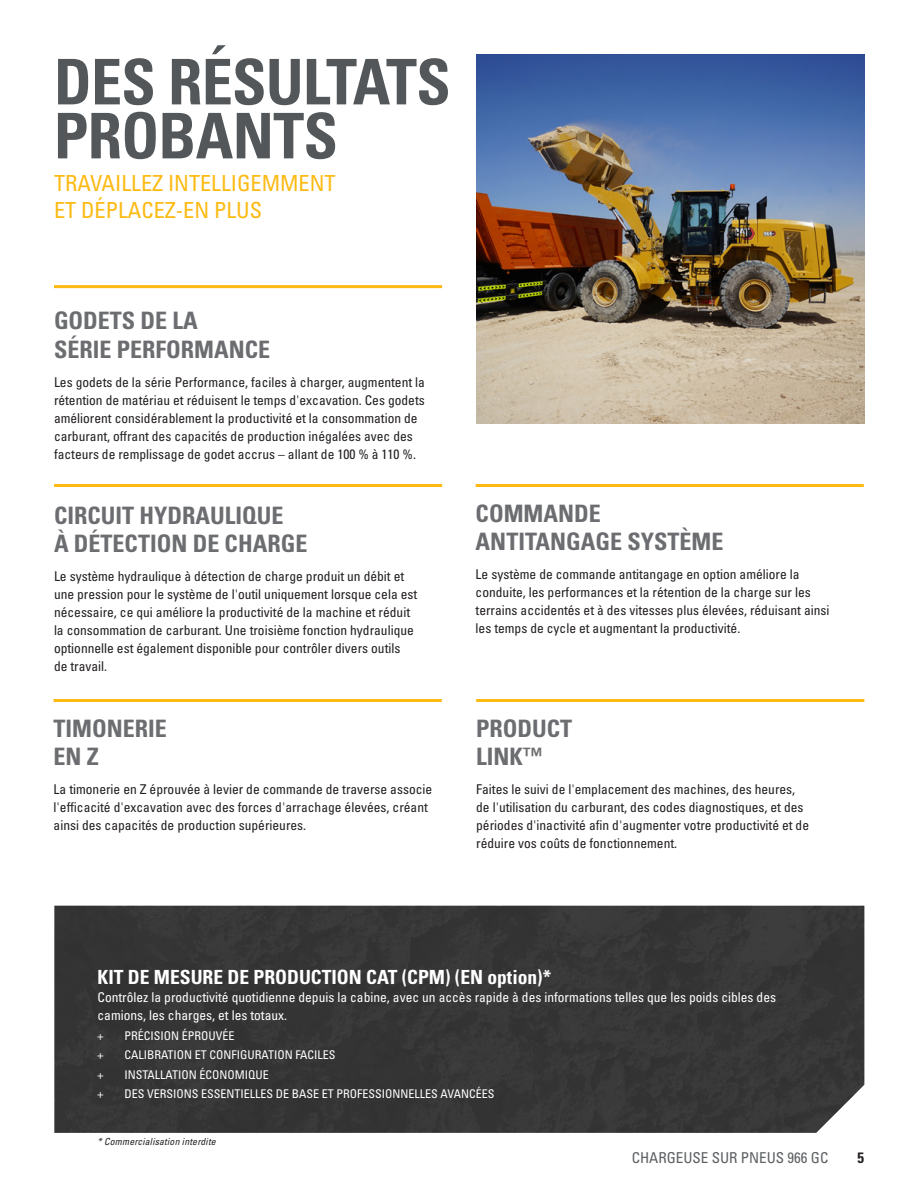
<style>
.page{position:relative;width:918px;height:1188px;background:#fff}
.page>*{position:absolute;margin:0;border:0;box-sizing:border-box;transform-origin:0 0}
.t1{font:63px/54px "Univers LTCYR 67 Bold Cond";letter-spacing:-.01em;color:#535759}
.t2{font:24px/28.8px "Univers LTCYR 67 Bold Cond";color:#6c6d70}
.t3{font:condensed 22.2px/27px "Univers LTCYR 57";color:#fcba13}
.t4{font:19.5px "Univers LTCYR 67 Bold Cond";color:#fff}
.t5{font:condensed 15px "Univers LTCYR 57";color:#5d6163}
.t6{font:15px "Univers LTCYR 67 Bold Cond";color:#231f20}
.t7{font:condensed 13.5px/18px "Univers LTCYR 57";color:#231f20}
.t8{font:condensed 13.5px/18px "Univers LTCYR 57";color:#fff}
.t9{font:condensed 12px "Univers LTCYR 57";color:#fff}
.t10{font:italic condensed 9.75px "Univers LT Std";letter-spacing:.02em;color:#231f20}
</style>
<div class="page">
<hr style="left:54px;top:484px;width:388px;height:3px;background:#fcba13">
<hr style="left:54px;top:699px;width:388px;height:3px;background:#fcba13">
<div style="left:54px;top:906px;width:810px;height:227px;background:#363637"></div>
<hr style="left:476px;top:484px;width:388px;height:3px;background:#fcba13">
<hr style="left:476px;top:699px;width:388px;height:3px;background:#fcba13">
<hr style="left:54px;top:285px;width:388px;height:3px;background:#fcba13">
<img style="left:476px;top:54px;width:388px;height:369px">
<h1 class="t1" style="left:54px;top:54px;width:398px">DES RÉSULTATS<br>PROBANTS</h1>
<h3 class="t3" style="left:54px;top:169px;width:283px">TRAVAILLEZ INTELLIGEMMENT<br>ET DÉPLACEZ-EN PLUS</h3>
<h2 class="t2" style="left:54px;top:305px;width:218px">GODETS DE LA<br>SÉRIE PERFORMANCE</h2>
<p class="t7" style="left:54px;top:373px;width:372px">Les godets de la série Performance, faciles à charger, augmentent la rétention de matériau et réduisent le temps d'excavation. Ces godets améliorent considérablement la productivité et la consommation de carburant, offrant des capacités de production inégalées avec des facteurs de remplissage de godet accrus – allant de 100 % à 110 %.</p>
<h2 class="t2" style="left:54px;top:500px;width:255px">CIRCUIT HYDRAULIQUE<br>À DÉTECTION DE CHARGE</h2>
<p class="t7" style="left:54px;top:567px;width:365px">Le système hydraulique à détection de charge produit un débit et une pression pour le système de l'outil uniquement lorsque cela est nécessaire, ce qui améliore la productivité de la machine et réduit la consommation de carburant. Une troisième fonction hydraulique optionnelle est également disponible pour contrôler divers outils de travail.</p>
<h2 class="t2" style="left:54px;top:713px;width:115px">TIMONERIE<br>EN Z</h2>
<p class="t7" style="left:54px;top:780px;width:380px">La timonerie en Z éprouvée à levier de commande de traverse associe l'efficacité d'excavation avec des forces d'arrachage élevées, créant ainsi des capacités de production supérieures.</p>
<h2 class="t2" style="left:476px;top:498px;width:249px">COMMANDE<br>ANTITANGAGE SYSTÈME</h2>
<p class="t7" style="left:476px;top:565px;width:355px">Le système de commande antitangage en option améliore la conduite, les performances et la rétention de la charge sur les terrains accidentés et à des vitesses plus élevées, réduisant ainsi les temps de cycle et augmentant la productivité.</p>
<h2 class="t2" style="left:476px;top:713px;width:98px">PRODUCT<br>LINK™</h2>
<p class="t7" style="left:476px;top:780px;width:334px">Faites le suivi de l'emplacement des machines, des heures, de l'utilisation du carburant, des codes diagnostiques, et des périodes d'inactivité afin d'augmenter votre productivité et de réduire vos coûts de fonctionnement.</p>
<h3 class="t4" style="left:98px;top:965px;width:455px">KIT DE MESURE DE PRODUCTION CAT (CPM) (EN option)*</h3>
<p class="t8" style="left:98px;top:988px;width:680px">Contrôlez la productivité quotidienne depuis la cabine, avec un accès rapide à des informations telles que les poids cibles des camions, les charges, et les totaux.</p>
<p class="t9" style="left:98px;top:1028px;width:7px">+</p>
<p class="t9" style="left:125px;top:1028px;width:112px">PRÉCISION ÉPROUVÉE</p>
<p class="t9" style="left:98px;top:1047px;width:7px">+</p>
<p class="t9" style="left:125px;top:1047px;width:213px">CALIBRATION ET CONFIGURATION FACILES</p>
<p class="t9" style="left:98px;top:1067px;width:7px">+</p>
<p class="t9" style="left:125px;top:1067px;width:146px">INSTALLATION ÉCONOMIQUE</p>
<p class="t9" style="left:98px;top:1086px;width:7px">+</p>
<p class="t9" style="left:125px;top:1086px;width:371px">DES VERSIONS ESSENTIELLES DE BASE ET PROFESSIONNELLES AVANCÉES</p>
<p class="t10" style="left:98px;top:1136px;width:120px">* Commercialisation interdite</p>
<p class="t5" style="left:632px;top:1148px;width:198px">CHARGEUSE SUR PNEUS 966 GC</p>
<p class="t6" style="left:857px;top:1148px;width:8px">5</p>
</div>
